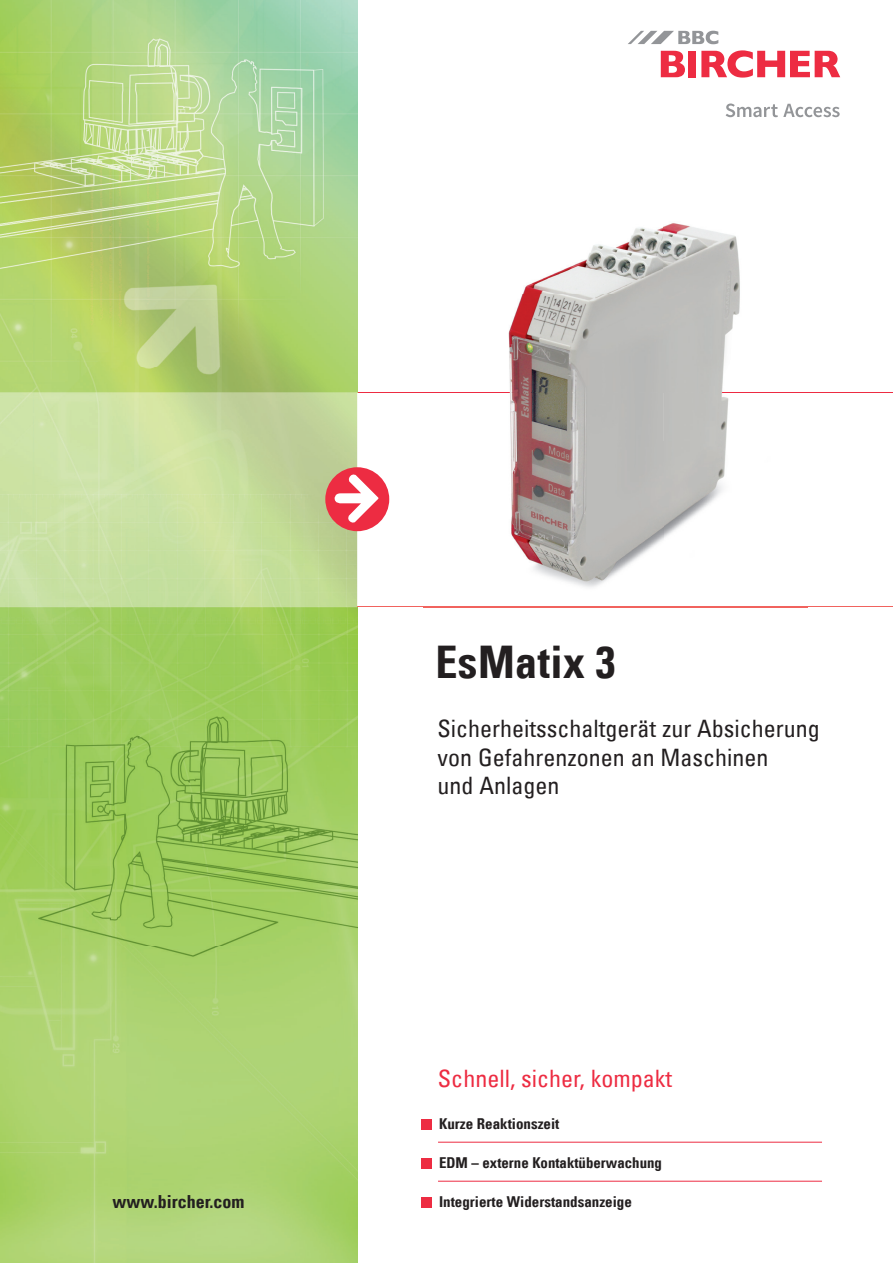
<style>
.page{position:relative;width:893px;height:1263px;background:#fff}
.page>*{position:absolute;margin:0;border:0;box-sizing:border-box;transform-origin:0 0}
.t1{font:45px "Univers Com 67 Bold Cond";letter-spacing:.01em;color:#231f20}
.t2{font:condensed 24px/28.8px "Univers Com 57";color:#231f20}
.t3{font:condensed 24px "Univers Com 57";color:#ed2c42}
.t4{font:18px "Univers Com 67 Bold Cond";color:#231f20}
.t5{font:15px "Univers Com 67 Bold Cond";color:#231f20}
</style>
<div class="page">
<hr style="left:357px;top:392px;width:536px;height:1px;background:#ed2c42">
<hr style="left:357px;top:607px;width:536px;height:1px;background:#f1635e">
<img style="left:0;top:0;width:357px;height:1263px">
<div style="left:325px;top:467px;width:64px;height:64px;background:#ed2c42;border-radius:50%"></div>
<svg style="left:335px;top:474px;width:43px;height:49px"></svg>
<img style="left:423px;top:223px;width:385px;height:384px">
<img style="left:423px;top:392px;width:385px;height:1px">
<svg style="left:661px;top:51px;width:24px;height:26px"></svg>
<div style="left:688px;top:51px;width:8px;height:26px;background:#ed2c42"></div>
<svg style="left:701px;top:50px;width:139px;height:28px"></svg>
<svg style="left:628px;top:31px;width:90px;height:13px"></svg>
<svg style="left:726px;top:103px;width:114px;height:14px"></svg>
<hr style="left:438px;top:1142px;width:384px;height:1px;background:#ed2c42">
<hr style="left:438px;top:1181px;width:384px;height:1px;background:#ed2c42">
<div style="left:421px;top:1119px;width:10px;height:10px;background:#ed2c42"></div>
<div style="left:421px;top:1158px;width:10px;height:10px;background:#ed2c42"></div>
<div style="left:421px;top:1197px;width:10px;height:10px;background:#ed2c42"></div>
<p class="t4" style="left:113px;top:1190px;width:134px">www.bircher.com</p>
<h1 class="t1" style="left:435px;top:634px;width:181px">EsMatix 3</h1>
<h2 class="t2" style="left:438px;top:713px;width:384px">Sicherheitsschaltgerät zur Absicherung von Gefahrenzonen an Maschinen<br>und Anlagen</h2>
<h2 class="t3" style="left:438px;top:1063px;width:236px">Schnell, sicher, kompakt</h2>
<p class="t5" style="left:439px;top:1115px;width:122px">Kurze Reaktionszeit</p>
<p class="t5" style="left:439px;top:1154px;width:224px">EDM – externe Kontaktüberwachung</p>
<p class="t5" style="left:439px;top:1193px;width:194px">Integrierte Widerstandsanzeige</p>
</div>
